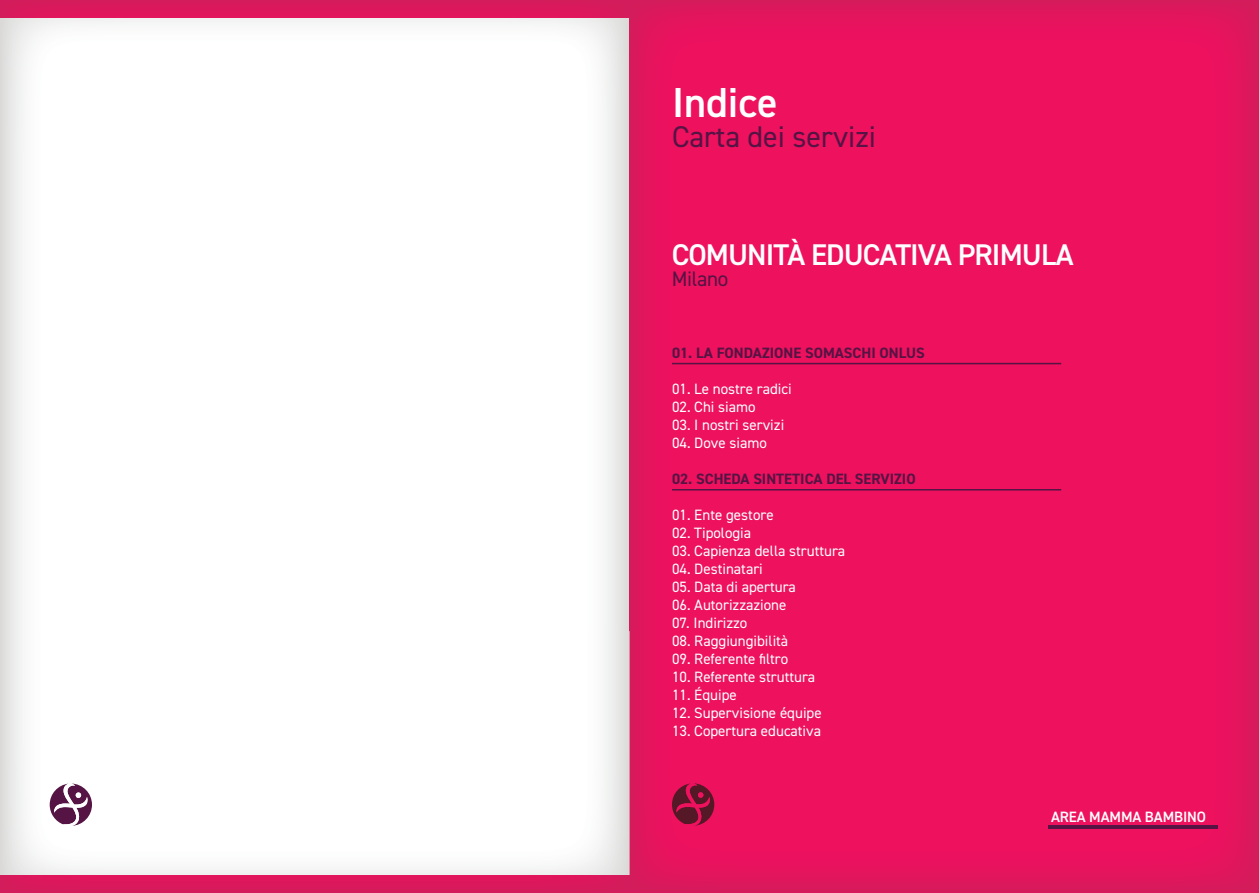
<style>
.page{position:relative;width:1259px;height:893px;background:#fff}
.page>*{position:absolute;margin:0;border:0;box-sizing:border-box;transform-origin:0 0}
.t1{font:600 42px "DIN2014";color:#fff}
.t2{font:600 30px "DIN2014";letter-spacing:-.03em;color:#fff}
.t3{font:30px "DIN2014";color:#551444}
.t4{font:21px "DIN2014";letter-spacing:-.02em;color:#551444}
.t5{font:15px "DIN2014";color:#fff}
.t6{font:700 15px "DIN2014";color:#551444}
.t7{font:600 15px "DIN2014";letter-spacing:-.005em;color:#fff}
</style>
<div class="page">
<img style="left:0;top:17px;width:314px;height:613px">
<img style="left:314px;top:0;width:945px;height:630px">
<img style="left:0;top:630px;width:1259px;height:263px">
<div style="left:0;top:0;width:629px;height:17px;background:#db185c"></div>
<div style="left:0;top:876px;width:629px;height:17px;background:#da195c"></div>
<img style="left:50px;top:783px;width:42px;height:43px">
<img style="left:61px;top:783px;width:19px;height:43px">
<img style="left:52px;top:797px;width:37px;height:16px">
<svg style="left:76px;top:792px;width:5px;height:6px"></svg>
<img style="left:672px;top:783px;width:42px;height:43px">
<img style="left:684px;top:783px;width:18px;height:43px">
<img style="left:674px;top:797px;width:37px;height:15px">
<svg style="left:698px;top:792px;width:5px;height:6px"></svg>
<hr style="left:672px;top:363px;width:389px;height:1px;background:#551444">
<hr style="left:672px;top:489px;width:389px;height:1px;background:#551444">
<hr style="left:1049px;top:826px;width:169px;height:3px;background:#551444">
<p class="t1" style="left:672px;top:75px;width:107px">Indice</p>
<p class="t3" style="left:672px;top:118px;width:205px">Carta dei servizi</p>
<p class="t2" style="left:672px;top:234px;width:403px">COMUNITÀ EDUCATIVA PRIMULA</p>
<p class="t4" style="left:672px;top:265px;width:58px">Milano</p>
<p class="t6" style="left:672px;top:343px;width:254px">01. LA FONDAZIONE SOMASCHI ONLUS</p>
<p class="t5" style="left:672px;top:380px;width:121px">01. Le nostre radici</p>
<p class="t5" style="left:672px;top:398px;width:85px">02. Chi siamo</p>
<p class="t5" style="left:672px;top:416px;width:114px">03. I nostri servizi</p>
<p class="t5" style="left:672px;top:434px;width:96px">04. Dove siamo</p>
<p class="t6" style="left:672px;top:469px;width:245px">02. SCHEDA SINTETICA DEL SERVIZIO</p>
<p class="t5" style="left:672px;top:506px;width:103px">01. Ente gestore</p>
<p class="t5" style="left:672px;top:524px;width:81px">02. Tipologia</p>
<p class="t5" style="left:672px;top:542px;width:175px">03. Capienza della struttura</p>
<p class="t5" style="left:672px;top:560px;width:92px">04. Destinatari</p>
<p class="t5" style="left:672px;top:578px;width:125px">05. Data di apertura</p>
<p class="t5" style="left:672px;top:596px;width:116px">06. Autorizzazione</p>
<p class="t5" style="left:672px;top:614px;width:77px">07. Indirizzo</p>
<p class="t5" style="left:672px;top:632px;width:118px">08. Raggiungibilità</p>
<p class="t5" style="left:672px;top:650px;width:118px">09. Referente filtro</p>
<p class="t5" style="left:672px;top:668px;width:145px">10. Referente struttura</p>
<p class="t5" style="left:672px;top:686px;width:66px">11. Équipe</p>
<p class="t5" style="left:672px;top:704px;width:151px">12. Supervisione équipe</p>
<p class="t5" style="left:672px;top:722px;width:151px">13. Copertura educativa</p>
<p class="t7" style="left:1051px;top:807px;width:157px">AREA MAMMA BAMBINO</p>
</div>
